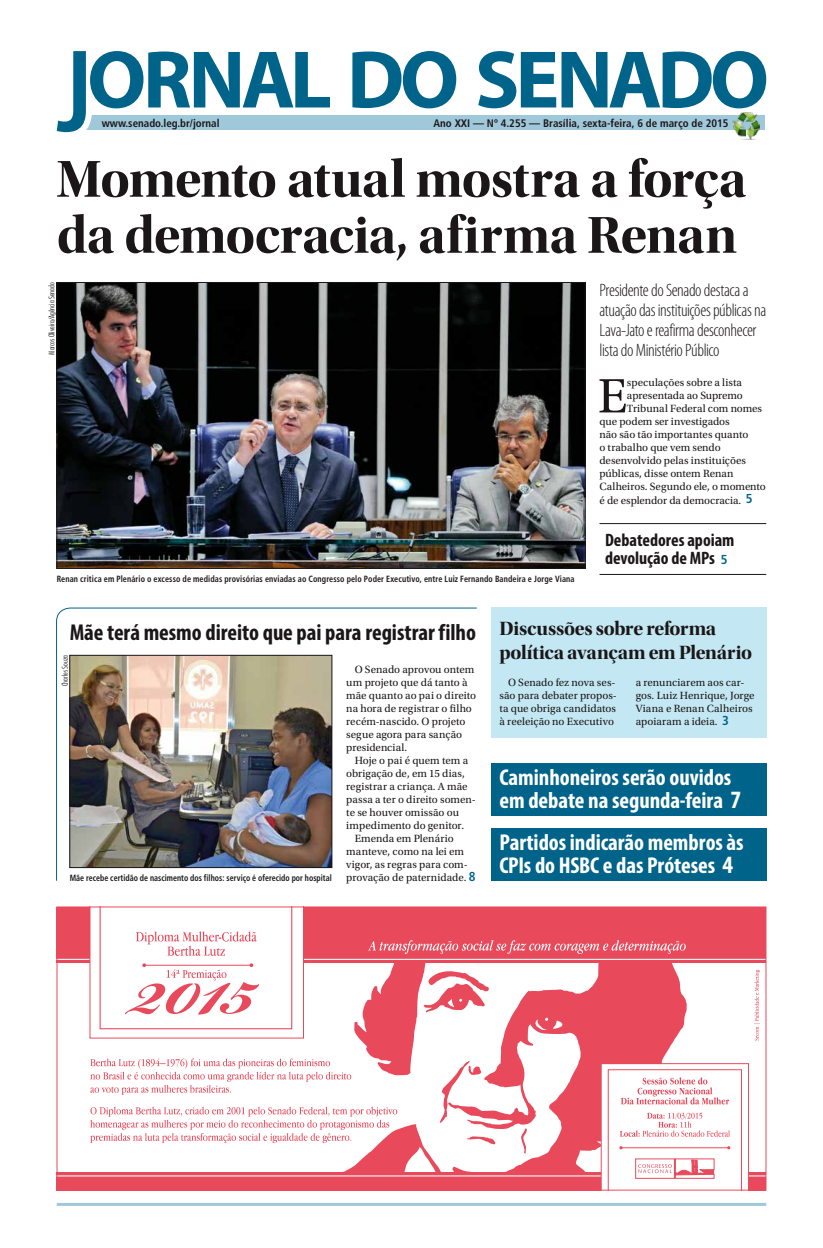
<style>
.page{position:relative;width:823px;height:1248px;background:#fff}
.page>*{position:absolute;margin:0;border:0;box-sizing:border-box;transform-origin:0 0}
.t1{font:54px/56px "Utopia Std Bold Disp";letter-spacing:-.015em;color:#1b1719}
.t2{font:50.8px "Utopia Std";color:#1b1719}
.t3{font:700 condensed 23px/23px "Myriad Pro";color:#fff}
.t4{font:700 condensed 23px "Myriad Pro";color:#1b1719}
.t5{font:20px/24px "Utopia Std Bold Disp";letter-spacing:-.01em;color:#1b1719}
.t6{font:300 condensed 18px/20px "Myriad Pro";letter-spacing:-.025em;color:#1b1719}
.t7{font:700 condensed 18px/18px "Myriad Pro";letter-spacing:-.005em;color:#1b1719}
.t8{font:11px/13px "Utopia Std";color:#1b1719}
.t9{font:700 condensed 10.9px "Frutiger";color:#1b1719}
.t10{font:700 condensed 9px "Frutiger";letter-spacing:.01em;color:#1b1719;scale:.9 1}
.t11{font:700 condensed 9px "Frutiger";letter-spacing:.01em;color:#1b1719;scale:.88 1}
.t12{font:300 condensed 8px "Futura BT";color:#1b1719}
.s1{font-family:"Frutiger";font-weight:700;font-stretch:condensed;font-size:13px;color:#00638a}
.s2{font-family:"Frutiger";font-size:13px;color:#00638a}
.s3{font-size:25px}
</style>
<div class="page">
<hr style="left:57px;top:1202px;width:708px;height:3px;background:#a0c8db">
<div style="left:75px;top:116px;width:689px;height:14px;background:#a0c8db"></div>
<svg style="left:57px;top:51px;width:273px;height:82px"></svg>
<svg style="left:352px;top:51px;width:104px;height:57px"></svg>
<svg style="left:478px;top:51px;width:287px;height:57px"></svg>
<img style="left:731px;top:112px;width:28px;height:27px">
<div style="left:57px;top:906px;width:708px;height:284px;background:#e84a5c"></div>
<hr style="left:57px;top:958px;width:708px;height:1px;background:#fff">
<hr style="left:57px;top:1175px;width:708px;height:1px;background:#fff">
<div style="left:57px;top:963px;width:708px;height:208px;background:#fff"></div>
<svg style="left:166px;top:963px;width:521px;height:209px"></svg>
<svg style="left:368px;top:940px;width:317px;height:13px"></svg>
<svg style="left:754px;top:970px;width:5px;height:70px"></svg>
<svg style="left:90px;top:1106px;width:307px;height:36px"></svg>
<svg style="left:90px;top:1058px;width:261px;height:36px"></svg>
<svg style="left:90px;top:908px;width:213px;height:130px"></svg>
<svg style="left:600px;top:1063px;width:148px;height:125px"></svg>
<div style="left:490px;top:607px;width:275px;height:130px;background:#c4e8f3"></div>
<div style="left:490px;top:763px;width:275px;height:52px;background:#00638a"></div>
<div style="left:490px;top:828px;width:275px;height:52px;background:#00638a"></div>
<img style="left:59px;top:284px;width:524px;height:282px">
<div style="left:57px;top:282px;width:528px;height:286px;border:1px solid #1b1719"></div>
<svg style="left:56px;top:607px;width:421px;height:274px"></svg>
<img style="left:72px;top:657px;width:258px;height:208px">
<div style="left:70px;top:655px;width:262px;height:212px;border:1px solid #1b1719"></div>
<hr style="left:599px;top:523px;width:166px;height:1px;background:#1b1719">
<hr style="left:599px;top:574px;width:166px;height:1px;background:#1b1719">
<p class="t9" style="left:102px;top:117px;width:119px">www.senado.leg.br/jornal</p>
<p class="t9" style="left:433px;top:117px;width:296px">Ano XXI — Nº 4.255 — Brasília, sexta-feira, 6 de março de 2015</p>
<h1 class="t1" style="left:57px;top:151px;width:690px">Momento atual mostra a força da democracia, afirma Renan</h1>
<p class="t12" style="left:47px;top:354px;width:74px;rotate:-90deg">Marcos Oliveira/Agência Senado</p>
<p class="t10" style="left:57px;top:573px;width:576px">Renan critica em Plenário o excesso de medidas provisórias enviadas ao Congresso pelo Poder Executivo, entre Luiz Fernando Bandeira e Jorge Viana</p>
<h3 class="t6" style="left:599px;top:280px;width:168px">Presidente do Senado destaca a atuação das instituições públicas na<br>Lava-Jato e reafirma desconhecer lista do Ministério Público</h3>
<h2 class="t2" style="left:597px;top:368px;width:31px">E</h2>
<p class="t8" style="left:626px;top:376px;width:117px">speculações sobre a lista</p>
<p class="t8" style="left:626px;top:389px;width:117px">apresentada ao Supremo</p>
<p class="t8" style="left:626px;top:402px;width:137px">Tribunal Federal com nomes</p>
<p class="t8" style="left:599px;top:415px;width:131px">que podem ser investigados</p>
<p class="t8" style="left:599px;top:428px;width:150px">não são tão importantes quanto</p>
<p class="t8" style="left:599px;top:441px;width:123px">o trabalho que vem sendo</p>
<p class="t8" style="left:599px;top:454px;width:148px">desenvolvido pelas instituições</p>
<p class="t8" style="left:599px;top:467px;width:136px">públicas, disse ontem Renan</p>
<p class="t8" style="left:599px;top:480px;width:168px">Calheiros. Segundo ele, o momento</p>
<p class="t8" style="left:599px;top:493px;width:154px">é de esplendor da democracia. <span class="s1">5</span></p>
<h3 class="t7" style="left:604px;top:530px;width:131px">Debatedores apoiam devolução de MPs <span class="s2">5</span></h3>
<h3 class="t4" style="left:70px;top:617px;width:407px">Mãe terá mesmo direito que pai para registrar filho</h3>
<p class="t8" style="left:346px;top:662px;width:131px;text-indent:9px">O Senado aprovou ontem um projeto que dá tanto à mãe quanto ao pai o direito na hora de registrar o filho recém-nascido. O projeto segue agora para sanção presidencial.</p>
<p class="t8" style="left:354px;top:753px;width:115px">Hoje o pai é quem tem a</p>
<p class="t8" style="left:346px;top:766px;width:120px">obrigação de, em 15 dias,</p>
<p class="t8" style="left:346px;top:779px;width:123px">registrar a criança. A mãe</p>
<p class="t8" style="left:346px;top:792px;width:131px">passa a ter o direito somen-</p>
<p class="t8" style="left:346px;top:805px;width:114px">te se houver omissão ou</p>
<p class="t8" style="left:346px;top:818px;width:119px">impedimento do genitor.</p>
<p class="t8" style="left:354px;top:831px;width:100px">Emenda em Plenário</p>
<p class="t8" style="left:346px;top:844px;width:119px">manteve, como na lei em</p>
<p class="t8" style="left:346px;top:857px;width:123px">vigor, as regras para com-</p>
<p class="t11" style="left:70px;top:872px;width:299px">Mãe recebe certidão de nascimento dos filhos: serviço é oferecido por hospital</p>
<p class="t8" style="left:346px;top:870px;width:131px">provação de paternidade. <span class="s1">8</span></p>
<p class="t12" style="left:60px;top:686px;width:33px;rotate:-90deg">Charles Souza</p>
<h3 class="t5" style="left:499px;top:616px;width:254px">Discussões sobre reforma política avançam em Plenário</h3>
<p class="t8" style="left:499px;top:675px;width:119px;text-indent:9px">O Senado fez nova ses&shy;são para debater propos&shy;ta que obriga candidatos à reeleição no Executivo</p>
<p class="t8" style="left:635px;top:675px;width:120px">a renunciarem aos car&shy;gos. Luiz Henrique, Jorge<br>Viana e Renan Calheiros apoiaram a ideia. <span class="s1">3</span></p>
<h3 class="t3" style="left:499px;top:765px;width:243px">Caminhoneiros serão ouvidos em debate na segunda-feira <span class="s3">7</span></h3>
<h3 class="t3" style="left:499px;top:830px;width:245px">Partidos indicarão membros às<br>CPIs do HSBC e das Próteses <span class="s3">4</span></h3>
</div>
